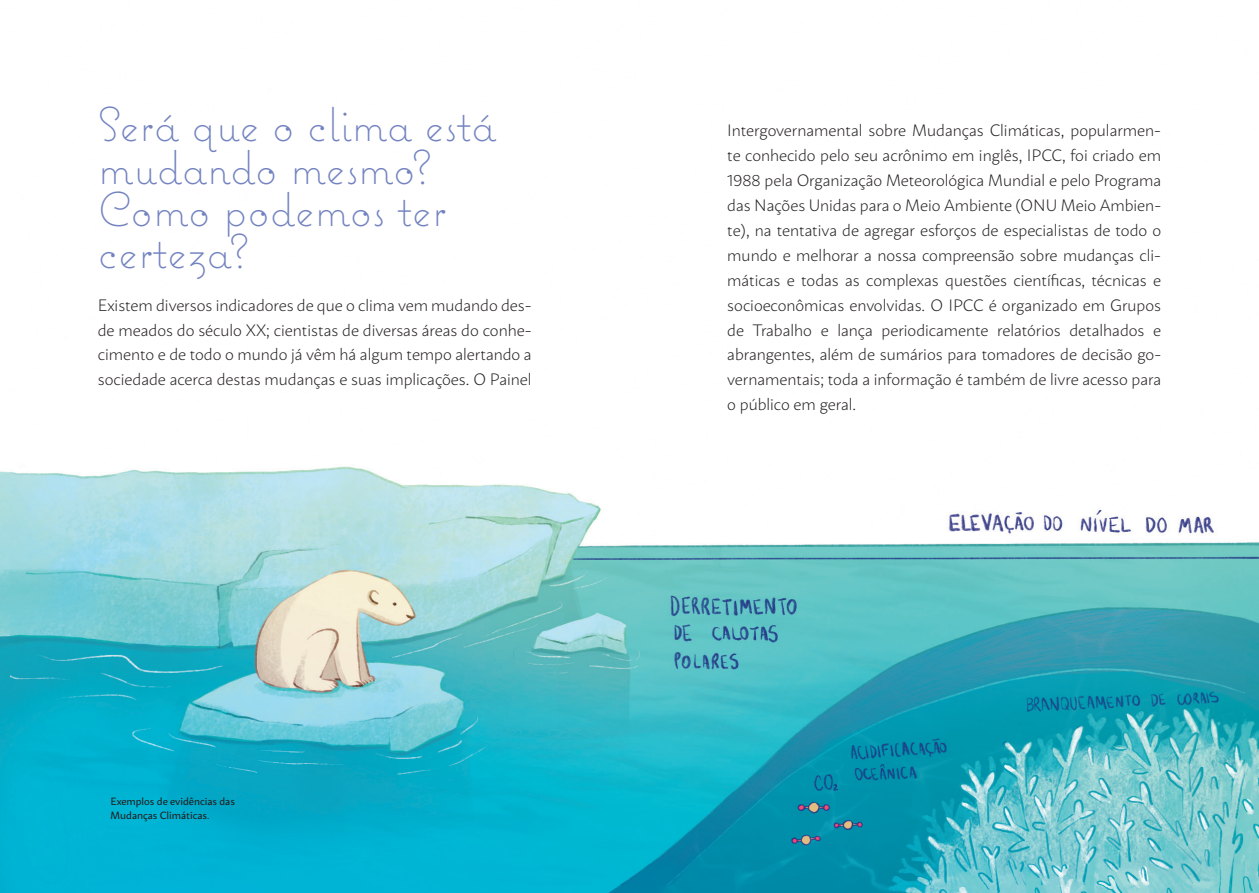
<style>
.page{position:relative;width:1259px;height:893px;background:#fff}
.page>*{position:absolute;margin:0;border:0;box-sizing:border-box;transform-origin:0 0}
.t1{font:300 48px/42px "Coquette";color:#7383c0}
.t2{font:200 16.5px/24.9px "Mato Sans";color:#231f20;text-align:justify}
.t3{font:10.5px/13.5px "Mato Sans";color:#231f20}
</style>
<div class="page">
<img style="left:0;top:466px;width:1259px;height:427px">
<h1 class="t1" style="left:98px;top:103px;width:400px">Será que o clima está mudando mesmo?<br>Como podemos ter certeza?</h1>
<p class="t2" style="left:98px;top:290px;width:435px">Existem diversos indicadores de que o clima vem mudando des&shy;de meados do século XX; cientistas de diversas áreas do conhe&shy;cimento e de todo o mundo já vêm há algum tempo alertando a sociedade acerca destas mudanças e suas implicações. O Painel</p>
<p class="t3" style="left:111px;top:793px;width:126px">Exemplos de evidências das<br>Mudanças Climáticas.</p>
<p class="t2" style="left:727px;top:116px;width:435px">Intergovernamental sobre Mudanças Climáticas, popularmen&shy;te conhecido pelo seu acrônimo em inglês, IPCC, foi criado em 1988 pela Organização Meteorológica Mundial e pelo Programa das Nações Unidas para o Meio Ambiente (ONU Meio Ambien&shy;te), na tentativa de agregar esforços de especialistas de todo o mundo e melhorar a nossa compreensão sobre mudanças cli&shy;máticas e todas as complexas questões científicas, técnicas e socioeconômicas envolvidas. O IPCC é organizado em Grupos de Trabalho e lança periodicamente relatórios detalhados e abrangentes, além de sumários para tomadores de decisão go&shy;vernamentais; toda a informação é também de livre acesso para o público em geral.</p>
</div>
